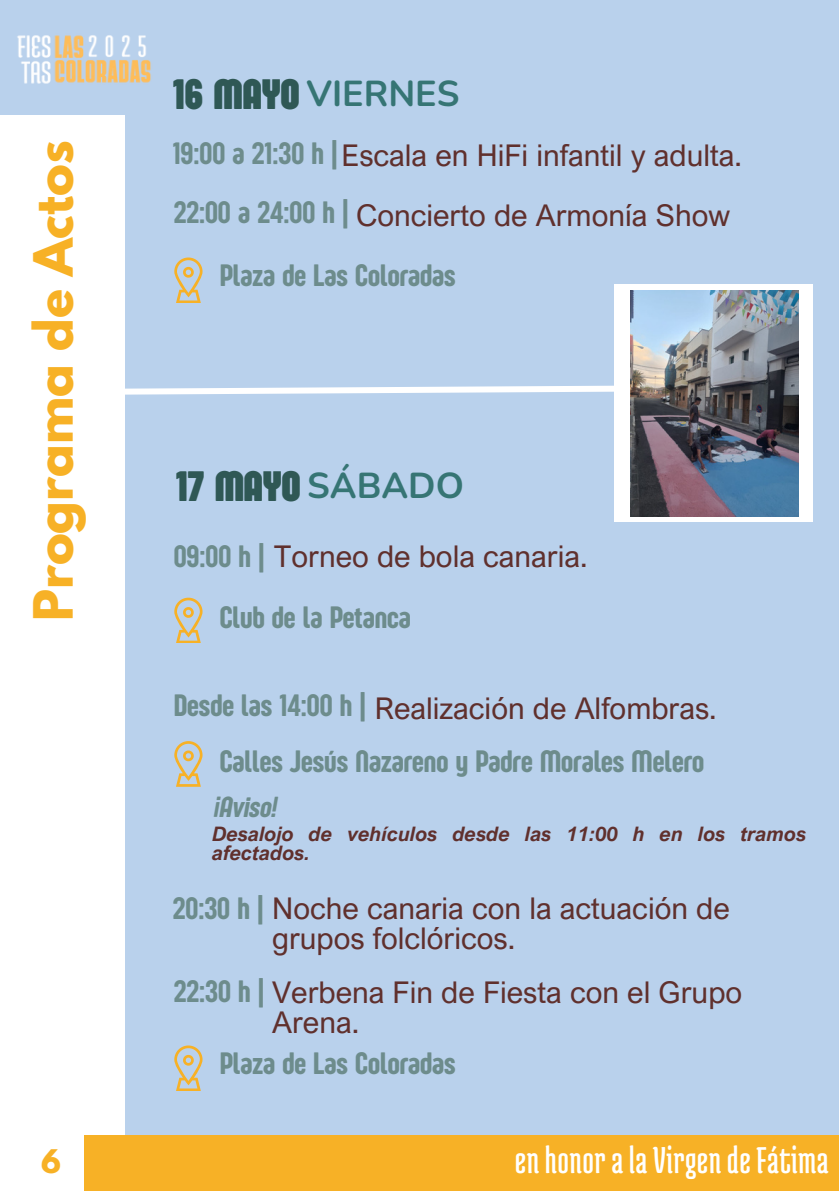
<style>
.page{position:relative;width:839px;height:1191px;background:#fff}
.page>*{position:absolute;margin:0;border:0;box-sizing:border-box;transform-origin:0 0}
.t1{font:700 48px "League Spartan";color:#f7b126}
.t2{font:700 44px "Sugo Pro Display";color:#2f5855}
.t3{font:39.8px "Medula One";letter-spacing:.01em;color:#fff}
.t4{font:700 36px "Nunito";color:#367574}
.t5{font:32px "Sugo Pro Display";color:#6d8c8c}
.t6{font:30px "Arial Nova";color:#60302d}
.t7{font:italic 30px "Sugo Pro Display";color:#6d8c8c}
.t8{font:700 28.8px "League Spartan";color:#f7b126}
.t9{font:italic 700 20px/19.4px "Arial Nova";color:#60302d}
.s1{font-family:"Sugo Pro Display";font-size:32px;color:#6d8c8c}
</style>
<div class="page">
<div style="left:0;top:0;width:838px;height:1190px;background:#b9d1ec"></div>
<div style="left:0;top:115px;width:124px;height:1076px;background:#fff"></div>
<div style="left:84px;top:1136px;width:754px;height:55px;background:#f7b126"></div>
<svg style="left:174px;top:258px;width:28px;height:44px"></svg>
<svg style="left:174px;top:598px;width:28px;height:45px"></svg>
<svg style="left:174px;top:741px;width:28px;height:45px"></svg>
<div style="left:614px;top:284px;width:199px;height:238px;background:#fff"></div>
<svg style="left:124px;top:383px;width:490px;height:15px"></svg>
<img style="left:17px;top:35px;width:134px;height:95px">
<img style="left:630px;top:290px;width:168px;height:226px">
<svg style="left:174px;top:1046px;width:28px;height:44px"></svg>
<h2 class="t1" style="left:30px;top:621px;width:482px;rotate:-90deg">Programa de Actos</h2>
<h3 class="t8" style="left:41px;top:1147px;width:21px">6</h3>
<p class="t2" style="left:173px;top:69px;width:128px">16 MAYO</p>
<h5 class="t4" style="left:306px;top:70px;width:155px">VIERNES</h5>
<h5 class="t6" style="left:173px;top:136px;width:570px"><span class="s1">19:00 a 21:30 h |</span>Escala en HiFi infantil y adulta.</h5>
<p class="t5" style="left:174px;top:194px;width:176px">22:00 a 24:00 h |</p>
<h5 class="t6" style="left:356px;top:196px;width:376px">Concierto de Armonía Show</h5>
<h5 class="t5" style="left:220px;top:257px;width:237px">Plaza de Las Coloradas</h5>
<p class="t2" style="left:176px;top:461px;width:126px">17 MAYO</p>
<p class="t4" style="left:307px;top:462px;width:158px">SÁBADO</p>
<h1 class="t6" style="left:174px;top:537px;width:415px"><span class="s1">09:00 h |</span> Torneo de bola canaria.</h1>
<h5 class="t5" style="left:220px;top:599px;width:193px">Club de la Petanca</h5>
<h5 class="t6" style="left:174px;top:689px;width:544px"><span class="s1">Desde las 14:00 h |</span> Realización de Alfombras.</h5>
<h5 class="t5" style="left:220px;top:743px;width:486px">Calles Jesús Nazareno y Padre Morales Melero</h5>
<h5 class="t7" style="left:212px;top:790px;width:65px">¡Aviso!</h5>
<h5 class="t9" style="left:212px;top:823px;width:595px">Desalojo de vehículos desde las 11:00 h en los tramos afectados.</h5>
<h5 class="t6" style="left:173px;top:890px;width:558px"><span class="s1">20:30 h |</span> Noche canaria con la actuación de</h5>
<p class="t6" style="left:272px;top:920px;width:244px">grupos folclóricos.</p>
<h5 class="t6" style="left:174px;top:974px;width:570px"><span class="s1">22:30 h |</span> Verbena Fin de Fiesta con el Grupo</h5>
<h5 class="t6" style="left:272px;top:1004px;width:88px">Arena.</h5>
<h5 class="t5" style="left:220px;top:1045px;width:237px">Plaza de Las Coloradas</h5>
<p class="t3" style="left:515px;top:1139px;width:315px">enhonoralaVirgende Fátima</p>
</div>
